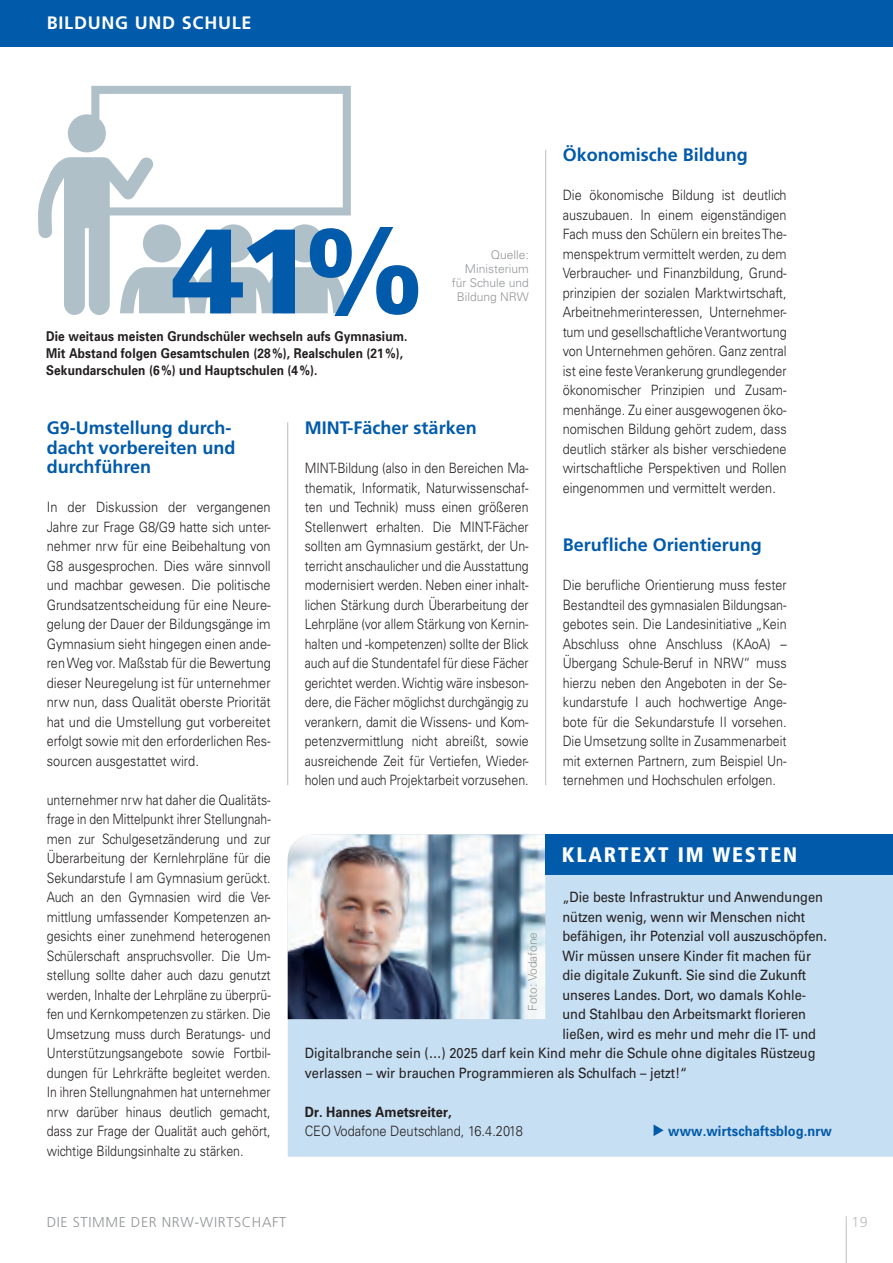
<style>
.page{position:relative;width:893px;height:1263px;background:#fff}
.page>*{position:absolute;margin:0;border:0;box-sizing:border-box;transform-origin:0 0}
.t1{font:900 120px "Frutiger LT Std";color:#015aaa}
.t2{font:900 condensed 21px "Frutiger LT Std";letter-spacing:.09em;color:#fff}
.t3{font:700 18px/19.5px "Frutiger LT Std";color:#015aaa}
.t4{font:700 18px "Frutiger LT Std";letter-spacing:.04em;color:#fff}
.t5{font:300 14.25px/19.5px "Univers";color:#231f20;text-align:justify;scale:.87 1}
.t6{font:300 14.25px/19.5px "Univers";color:#231f20;text-align:justify;scale:.89 1}
.t7{font:300 14.25px/19.5px "Univers";color:#231f20;text-align:justify;scale:.9 1}
.t8{font:14.25px "Univers";color:#231f20;scale:.9 1}
.t9{font:300 14.25px/19.5px "Univers";color:#231f20;text-align:justify;scale:.88 1}
.t10{font:300 14.25px "Frutiger LT Std";letter-spacing:.04em;color:#939598}
.t11{font:700 14.25px "Univers";letter-spacing:.01em;color:#015aaa;scale:.9 1}
.t12{font:700 14.25px "Univers";color:#231f20;scale:.9 1}
.t13{font:300 14.25px "Frutiger LT Std";color:#bcbdc0}
.t14{font:700 13.5px/16.8px "Univers";letter-spacing:.01em;color:#231f20;scale:.88 1}
.t15{font:300 12px/14.2px "Univers";color:#939598;text-align:right}
</style>
<div class="page">
<hr style="left:846px;top:1216px;width:1px;height:47px;background:#bcbdc0">
<div style="left:0;top:0;width:893px;height:47px;background:#015aaa"></div>
<hr style="left:0;top:0;width:1px;height:785px;background:#d1d2d4">
<hr style="left:287px;top:422px;width:1px;height:363px;background:#bcbdc0">
<hr style="left:545px;top:150px;width:1px;height:635px;background:#bcbdc0">
<div style="left:288px;top:834px;width:605px;height:323px;background:#c7dff2"></div>
<img style="left:288px;top:834px;width:257px;height:185px">
<svg style="left:654px;top:1124px;width:10px;height:12px"></svg>
<div style="left:546px;top:834px;width:347px;height:41px;background:#015aaa"></div>
<svg style="left:38px;top:86px;width:313px;height:229px"></svg>
<div style="left:143px;top:224px;width:38px;height:38px;background:#afc0c9;border-radius:50%"></div>
<div style="left:214px;top:224px;width:38px;height:38px;background:#afc0c9;border-radius:50%"></div>
<svg style="left:120px;top:267px;width:227px;height:46px;background:#bac8d0"></svg>
<div style="left:286px;top:224px;width:38px;height:38px;background:#afc0c9;border-radius:50%"></div>
<p class="t4" style="left:47px;top:15px;width:206px">BILDUNG UND SCHULE</p>
<p class="t3" style="left:563px;top:146px;width:187px">Ökonomische Bildung</p>
<p class="t6" style="left:563px;top:186px;width:253px">Die ökonomische Bildung ist deutlich auszubauen. In einem eigenständigen Fach muss den Schülern ein breites The&shy;menspektrum vermittelt werden, zu dem Verbraucher- und Finanzbildung, Grund&shy;prinzipien der sozialen Marktwirtschaft, Arbeitnehmerinteressen, Unternehmer&shy;tum und gesellschaftliche Verantwortung von Unternehmen gehören. Ganz zentral ist eine feste Verankerung grundlegender ökonomischer Prinzipien und Zusam&shy;menhänge. Zu einer ausgewogenen öko&shy;nomischen Bildung gehört zudem, dass deutlich stärker als bisher verschiedene wirtschaftliche Perspektiven und Rollen eingenommen und vermittelt werden.</p>
<h1 class="t1" style="left:172px;top:220px;width:254px">41%</h1>
<p class="t15" style="left:452px;top:248px;width:78px">Quelle:<br>Ministerium für Schule und<br>Bildung NRW</p>
<p class="t14" style="left:46px;top:329px;width:412px">Die weitaus meisten Grundschüler wechseln aufs Gymnasium.<br>Mit Abstand folgen Gesamtschulen (28%), Realschulen (21%),</p>
<p class="t14" style="left:46px;top:363px;width:310px">Sekundarschulen (6%) und Hauptschulen (4%).</p>
<p class="t3" style="left:47px;top:419px;width:190px">G9-Umstellung durch&shy;dacht vorbereiten und durchführen</p>
<p class="t7" style="left:47px;top:498px;width:250px">In der Diskussion der vergangenen Jahre zur Frage G8/G9 hatte sich unter&shy;nehmer nrw für eine Beibehaltung von G8 ausgesprochen. Dies wäre sinnvoll und machbar gewesen. Die politische Grundsatzentscheidung für eine Neure&shy;gelung der Dauer der Bildungsgänge im Gymnasium sieht hingegen einen ande&shy;ren Weg vor. Maßstab für die Bewertung dieser Neuregelung ist für unternehmer nrw nun, dass Qualität oberste Priorität hat und die Umstellung gut vorbereitet erfolgt sowie mit den erforderlichen Res&shy;sourcen ausgestattet wird.</p>
<p class="t5" style="left:47px;top:791px;width:259px">unternehmer nrw hat daher die Qualitäts&shy;frage in den Mittelpunkt ihrer Stellungnah&shy;men zur Schulgesetzänderung und zur Überarbeitung der Kernlehrpläne für die Sekundarstufe I am Gymnasium gerückt.<br>Auch an den Gymnasien wird die Ver&shy;mittlung umfassender Kompetenzen an&shy;gesichts einer zunehmend heterogenen Schülerschaft anspruchsvoller. Die Um&shy;stellung sollte daher auch dazu genutzt werden, Inhalte der Lehrpläne zu überprü&shy;fen und Kernkompetenzen zu stärken. Die Umsetzung muss durch Beratungs- und Unterstützungsangebote sowie Fortbil&shy;dungen für Lehrkräfte begleitet werden.<br>In ihren Stellungnahmen hat unternehmer nrw darüber hinaus deutlich gemacht, dass zur Frage der Qualität auch gehört, wichtige Bildungsinhalte zu stärken.</p>
<p class="t3" style="left:305px;top:419px;width:173px">MINT-Fächer stärken</p>
<p class="t5" style="left:305px;top:459px;width:259px">MINT-Bildung (also in den Bereichen Ma&shy;thematik, Informatik, Naturwissenschaf&shy;ten und Technik) muss einen größeren Stellenwert erhalten. Die MINT-Fächer sollten am Gymnasium gestärkt, der Un&shy;terricht anschaulicher und die Ausstattung modernisiert werden. Neben einer inhalt&shy;lichen Stärkung durch Überarbeitung der Lehrpläne (vor allem Stärkung von Kernin&shy;halten und -kompetenzen) sollte der Blick auch auf die Stundentafel für diese Fächer gerichtet werden. Wichtig wäre insbeson&shy;dere, die Fächer möglichst durchgängig zu verankern, damit die Wissens- und Kom&shy;petenzvermittlung nicht abreißt, sowie ausreichende Zeit für Vertiefen, Wieder&shy;holen und auch Projektarbeit vorzusehen.</p>
<p class="t3" style="left:563px;top:536px;width:201px">Berufliche Orientierung</p>
<p class="t9" style="left:563px;top:576px;width:256px">Die berufliche Orientierung muss fester Bestandteil des gymnasialen Bildungsan&shy;gebotes sein. Die Landesinitiative „Kein Abschluss ohne Anschluss (KAoA) – Übergang Schule-Beruf in NRW“ muss hierzu neben den Angeboten in der Se&shy;kundarstufe I auch hochwertige Ange&shy;bote für die Sekundarstufe II vorsehen.<br>Die Umsetzung sollte in Zusammenarbeit mit externen Partnern, zum Beispiel Un&shy;ternehmen und Hochschulen erfolgen.</p>
<h2 class="t2" style="left:562px;top:846px;width:237px">KLARTEXT IM WESTEN</h2>
<p class="t8" style="left:562px;top:891px;width:291px">„Die beste Infrastruktur und Anwendungen</p>
<p class="t8" style="left:562px;top:910px;width:271px">nützen wenig, wenn wir Menschen nicht</p>
<p class="t8" style="left:562px;top:930px;width:295px">befähigen, ihr Potenzial voll auszuschöpfen.</p>
<p class="t8" style="left:562px;top:949px;width:278px">Wir müssen unsere Kinder fit machen für</p>
<p class="t8" style="left:562px;top:969px;width:272px">die digitale Zukunft. Sie sind die Zukunft</p>
<p class="t8" style="left:562px;top:988px;width:272px">unseres Landes. Dort, wo damals Kohle-</p>
<p class="t8" style="left:562px;top:1008px;width:272px">und Stahlbau den Arbeitsmarkt florieren</p>
<p class="t8" style="left:562px;top:1027px;width:283px">ließen, wird es mehr und mehr die IT- und</p>
<p class="t8" style="left:305px;top:1047px;width:569px">Digital branche sein (…) 2025 darf kein Kind mehr die Schule ohne digitales Rüstzeug</p>
<p class="t8" style="left:305px;top:1066px;width:426px">verlassen – wir brauchen Programmieren als Schulfach – jetzt!“</p>
<p class="t12" style="left:305px;top:1106px;width:165px">Dr. Hannes Ametsreiter,</p>
<p class="t7" style="left:305px;top:1122px;width:244px">CEO Vodafone Deutschland, 16.4.2018</p>
<p class="t11" style="left:668px;top:1126px;width:184px">www.wirtschaftsblog.nrw</p>
<p class="t15" style="left:526px;top:1011px;width:80px;rotate:-90deg">Foto: Vodafone</p>
<p class="t10" style="left:47px;top:1216px;width:241px">DIE STIMME DER NRW-WIRTSCHAFT</p>
<p class="t13" style="left:851px;top:1216px;width:18px">19</p>
</div>
